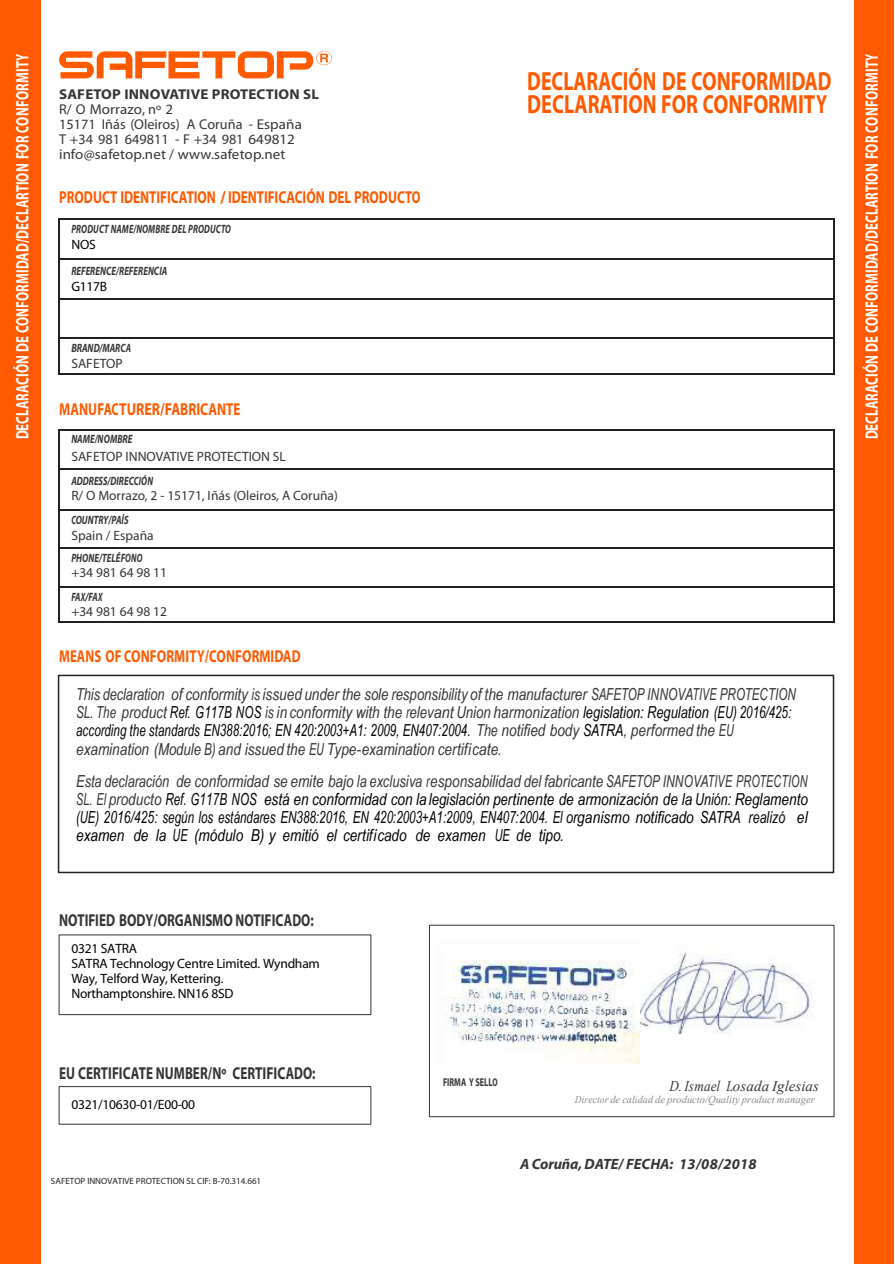
<style>
.page{position:relative;width:895px;height:1264px;background:#fff}
.page>*{position:absolute;margin:0;border:0;box-sizing:border-box;transform-origin:0 0}
.t1{font:700 26.25px/23.1px "Myriad Pro";color:#ff5a00;scale:.75 1}
.t2{font:700 18px "Myriad Pro";letter-spacing:.01em;color:#fdfdfd;scale:.71 1}
.t3{font:700 17.25px "Myriad Pro";color:#ff5a00;scale:.76 1}
.t4{font:700 17.25px "Myriad Pro";color:#363435;scale:.76 1}
.t5{font:700 17.25px "Myriad Pro";color:#ff5a00;scale:.74 1}
.t6{font:italic 16.5px/18px "Arial Narrow";color:#000;text-align:justify;scale:.85 1}
.t7{font:italic 16.5px/18px "Arial Narrow";color:#363435;scale:.94 1}
.t8{font:italic 700 15px "Myriad Pro";color:#363435}
.t9{font:italic 15px "Times New Roman";letter-spacing:.005em;color:#363435;scale:.88 1}
.t10{font:14.25px/14.9px "Myriad Pro";letter-spacing:.005em;color:#363435}
.t11{font:700 14.25px "Myriad Pro";letter-spacing:.01em;color:#363435;scale:1.05 1}
.t12{font:13.5px/15px "Myriad Pro";letter-spacing:-.02em;color:#000}
.t13{font:13.5px "Myriad Pro";color:#363435}
.t14{font:italic 700 12px "Myriad Pro";letter-spacing:.01em;color:#363435;scale:.74 1}
.t15{font:italic 700 12px "Myriad Pro";letter-spacing:.01em;color:#363435;scale:.71 1}
.t16{font:italic 700 12px "Myriad Pro";letter-spacing:.01em;color:#363435;scale:.65 1}
.t17{font:italic 700 12px "Myriad Pro";letter-spacing:.01em;color:#363435;scale:.79 1}
.t18{font:700 11.4px "Myriad Pro";letter-spacing:-.005em;color:#363435;scale:.7 1}
.t19{font:italic 10.5px "Times New Roman";letter-spacing:.005em;color:#848688;scale:.91 1}
.t20{font:9px "Myriad Pro";color:#212124}
.s1{color:#000}
.s2{color:#363435}
</style>
<div class="page">
<div style="left:854px;top:0;width:39px;height:1263px;background:#ff5a00"></div>
<div style="left:0;top:0;width:40px;height:1263px;background:#ff5a00"></div>
<svg style="left:59px;top:51px;width:273px;height:27px"></svg>
<div style="left:58px;top:674px;width:775px;height:199px;border:2px solid #212124"></div>
<div style="left:429px;top:924px;width:404px;height:192px;border:1px solid #363435"></div>
<img style="left:640px;top:952px;width:173px;height:80px">
<img style="left:448px;top:960px;width:191px;height:103px">
<div style="left:59px;top:1086px;width:312px;height:38px;border:1px solid #363435"></div>
<hr style="left:60px;top:218px;width:772px;height:2px;background:#212124">
<hr style="left:58px;top:220px;width:2px;height:38px;background:#212124">
<hr style="left:832px;top:220px;width:2px;height:38px;background:#212124">
<hr style="left:60px;top:258px;width:772px;height:1px;background:#212124">
<hr style="left:58px;top:259px;width:2px;height:39px;background:#212124">
<hr style="left:832px;top:259px;width:2px;height:39px;background:#212124">
<hr style="left:60px;top:298px;width:772px;height:2px;background:#212124">
<hr style="left:58px;top:300px;width:2px;height:37px;background:#212124">
<hr style="left:832px;top:300px;width:2px;height:37px;background:#212124">
<hr style="left:60px;top:337px;width:772px;height:1px;background:#212124">
<hr style="left:58px;top:338px;width:2px;height:35px;background:#212124">
<hr style="left:60px;top:373px;width:772px;height:1px;background:#212124">
<hr style="left:832px;top:338px;width:2px;height:35px;background:#212124">
<hr style="left:60px;top:429px;width:772px;height:1px;background:#212124">
<hr style="left:58px;top:430px;width:2px;height:38px;background:#212124">
<hr style="left:832px;top:430px;width:2px;height:38px;background:#212124">
<hr style="left:60px;top:468px;width:772px;height:2px;background:#212124">
<hr style="left:58px;top:470px;width:2px;height:39px;background:#212124">
<hr style="left:832px;top:470px;width:2px;height:39px;background:#212124">
<hr style="left:60px;top:509px;width:772px;height:1px;background:#212124">
<hr style="left:58px;top:510px;width:2px;height:37px;background:#212124">
<hr style="left:832px;top:510px;width:2px;height:37px;background:#212124">
<hr style="left:60px;top:547px;width:772px;height:1px;background:#212124">
<hr style="left:58px;top:548px;width:2px;height:38px;background:#212124">
<hr style="left:832px;top:548px;width:2px;height:38px;background:#212124">
<hr style="left:60px;top:586px;width:772px;height:1px;background:#212124">
<hr style="left:58px;top:587px;width:2px;height:34px;background:#212124">
<hr style="left:60px;top:621px;width:772px;height:2px;background:#212124">
<hr style="left:832px;top:587px;width:2px;height:34px;background:#212124">
<p class="t2" style="left:11px;top:439px;width:545px;rotate:-90deg">D E C L A R A NÓ I C D E C MROFNO I D C ED / DA L A R NO I T F O R C MROFNO I T Y</p>
<p class="t2" style="left:859px;top:439px;width:545px;rotate:-90deg">DECLARACIÓN DE CONFORMIDAD/DECLARTION FOR CONFORMITY</p>
<h1 class="t1" style="left:527px;top:69px;width:407px">DECLARACIÓN DE CONFORMIDAD<br>DECLARATION FOR CONFORMITY</h1>
<p class="t11" style="left:59px;top:85px;width:249px">SAFETOP INNOVATIVE PROTECTION SL</p>
<p class="t10" style="left:59px;top:102px;width:244px">R/ O Morrazo, nº 2<br>15171 Iñás (Oleiros) A Coruña - España<br>T +34 981 649811 - F +34 981 649812 info@safetop.net / www.safetop.net</p>
<p class="t3" style="left:59px;top:186px;width:476px">PRODUCT IDENTIFICATION /IDENTIFICACIÓN DEL PRODUCTO</p>
<p class="t15" style="left:71px;top:221px;width:226px">PRODUCT NAME/NOMBRE DEL PRODUCTO</p>
<p class="t12" style="left:71px;top:237px;width:26px">NOS</p>
<p class="t14" style="left:71px;top:263px;width:131px">REFERENCE/REFERENCIA</p>
<p class="t12" style="left:71px;top:279px;width:37px">G117B</p>
<p class="t17" style="left:71px;top:340px;width:77px">BRAND/MARCA</p>
<p class="t13" style="left:71px;top:354px;width:53px">SAFETOP</p>
<p class="t3" style="left:59px;top:398px;width:240px">MANUFACTURER/FABRICANTE</p>
<p class="t14" style="left:71px;top:431px;width:84px">NAME/NOMBRE</p>
<p class="t13" style="left:71px;top:448px;width:216px">SAFETOP INNOVATIVE PROTECTION SL</p>
<p class="t14" style="left:71px;top:473px;width:112px">ADDRESS/DIRECCIÓN</p>
<p class="t13" style="left:71px;top:487px;width:268px">R/ O Morrazo, 2 - 15171, Iñás (Oleiros, A Coruña)</p>
<p class="t16" style="left:71px;top:512px;width:90px">COUNTRY/PAÍS</p>
<p class="t13" style="left:71px;top:527px;width:84px">Spain / España</p>
<p class="t14" style="left:71px;top:550px;width:98px">PHONE/TELÉFONO</p>
<p class="t13" style="left:71px;top:564px;width:97px">+34 981 64 98 11</p>
<p class="t15" style="left:71px;top:589px;width:45px">FAX/FAX</p>
<p class="t13" style="left:71px;top:603px;width:97px">+34 981 64 98 12</p>
<p class="t5" style="left:59px;top:645px;width:327px">MEANS OF CONFORMITY/CONFORMIDAD</p>
<p class="t7" style="left:76px;top:685px;width:766px">This declaration of conformity is issued under the sole responsibility of the manufacturer SAFETOP INNOVATIVE PROTECTION SL. The product <span class="s1">Ref. G117B NOS</span> is in conformity with the relevant Union harmonization <span class="s1">legislation: Regulation (EU) 2016/425: according the standards EN388:2016; EN 420:2003+A1: 2009, EN407:2004.</span> The notified body <span class="s1">SATRA</span>, performed the EU examination (Module B) and issued the EU Type-examination certificate.</p>
<p class="t6" style="left:76px;top:771px;width:861px"><span class="s2">Esta declaración de conformidad se emite bajo la exclusiva responsabilidad del fabricante SAFETOP INNOVATIVE PROTECTION SL. El producto</span> Ref. G117B NOS está en conformidad con la legislación pertinente de armonización de la Unión: Reglamento (UE) 2016/425: según los estándares EN388:2016, EN 420:2003+A1:2009, EN407:2004. El organismo notificado SATRA realizó el examen de la UE (módulo B) y emitió el certificado de examen UE de tipo.</p>
<p class="t4" style="left:59px;top:908px;width:336px">NOTIFIED BODY/ORGANISMO NOTIFICADO:</p>
<p class="t12" style="left:71px;top:940px;width:250px">0321 SATRA<br>SATRA Technology Centre Limited. Wyndham<br>Way, Telford Way, Kettering.<br>Northamptonshire. NN16 8SD</p>
<p class="t4" style="left:59px;top:1061px;width:338px">EU CERTIFICATE NUMBER/Nº CERTIFICADO:</p>
<p class="t12" style="left:71px;top:1096px;width:125px">0321/10630-01/E00-00</p>
<p class="t20" style="left:51px;top:1174px;width:212px">SAFETOP INNOVATIVE PROTECTION SL CIF: B-70.314.661</p>
<p class="t18" style="left:443px;top:1074px;width:79px">FIRMA Y SELLO</p>
<p class="t9" style="left:669px;top:1075px;width:171px">D. Ismael Losada Iglesias</p>
<p class="t19" style="left:574px;top:1091px;width:265px">Director de calidad de producto/Quality product manager</p>
<p class="t8" style="left:520px;top:1154px;width:238px">ACoruña, DATE/ FECHA: 13/08/2018</p>
</div>
